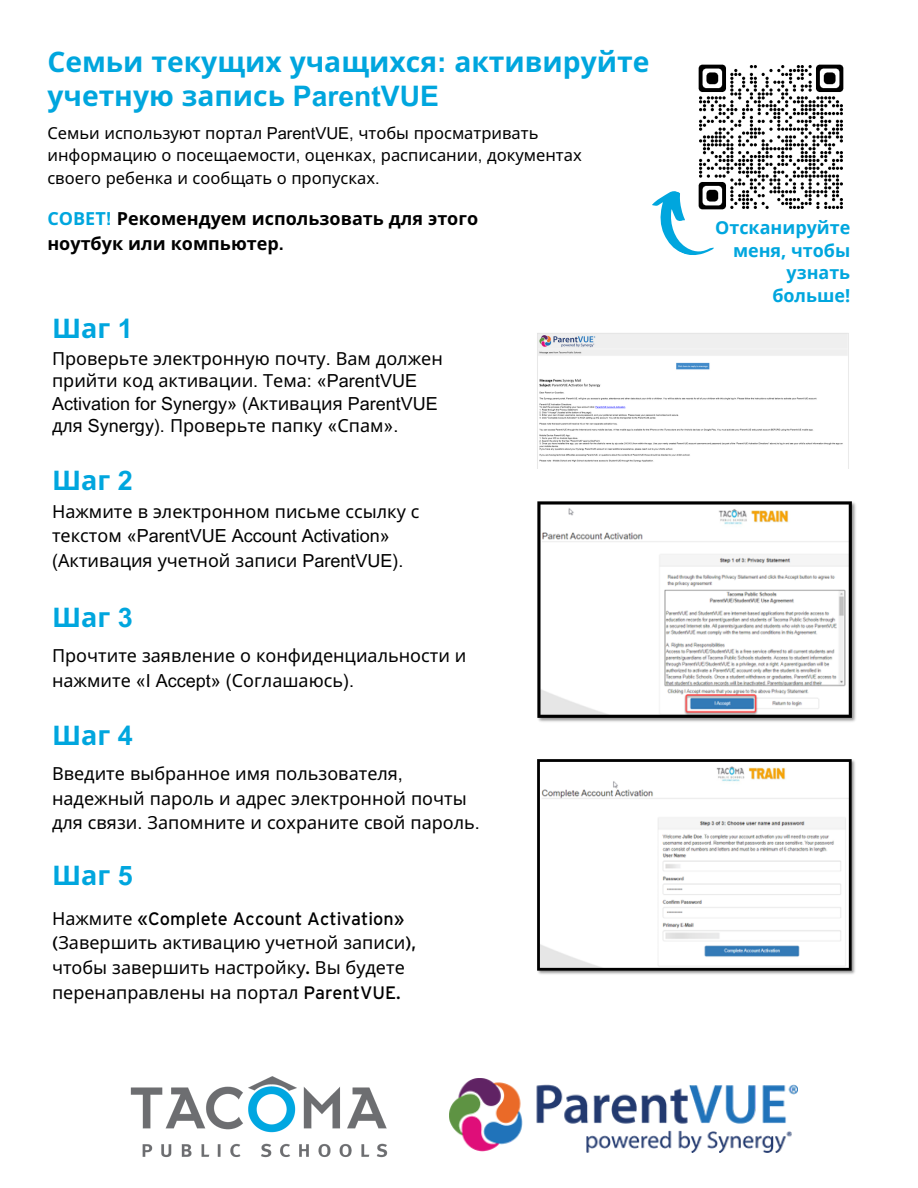
<style>
.page{position:relative;width:918px;height:1188px;background:#fff}
.page>*{position:absolute;margin:0;border:0;box-sizing:border-box;transform-origin:0 0}
.t1{font:700 28.2px/33.8px "Noto Sans";color:#00a6de}
.t2{font:700 27px "Noto Sans";color:#00a6de}
.t3{font:18px/24.8px "Noto Sans";color:#000}
.t4{font:700 18px/24.8px "Noto Sans";color:#000}
.t5{font:700 18px/22.5px "Open Sans";color:#00a6de;text-align:right}
.t6{font:16.5px/22.5px "Noto Sans";color:#000}
.s1{font-family:"Arial MT Pro"}
.s2{color:#00a6de}
.s3{font-family:"Arial MT Pro";color:#00a6de}
.s4{font-family:"Interstate"}
</style>
<div class="page">
<img style="left:537px;top:501px;width:319px;height:221px">
<img style="left:537px;top:759px;width:318px;height:215px">
<img style="left:537px;top:333px;width:312px;height:136px">
<img style="left:698px;top:64px;width:146px;height:145px">
<img style="left:450px;top:1078px;width:348px;height:75px">
<img style="left:130px;top:1076px;width:258px;height:82px">
<svg style="left:652px;top:185px;width:77px;height:70px"></svg>
<p class="t1" style="left:47px;top:44px;width:604px">Семьи текущих учащихся<span class="s1">:</span> активируйте учетную запись <span class="s1">ParentVUE</span></p>
<p class="t6" style="left:47px;top:121px;width:536px">Семьи используют портал <span class="s1">ParentVUE,</span> чтобы просматривать информацию о посещаемости<span class="s1">,</span> оценках<span class="s1">,</span> расписании<span class="s1">,</span> документах своего ребенка и сообщать о пропусках<span class="s1">.</span></p>
<p class="t4" style="left:47px;top:206px;width:432px"><span class="s2">СОВЕТ</span><span class="s3">!</span> Рекомендуем использовать для этого ноутбук или компьютер<span class="s1">.</span></p>
<p class="t5" style="left:715px;top:216px;width:137px">Отсканируйте меня, чтобы узнать больше!</p>
<p class="t2" style="left:52px;top:309px;width:82px">Шаг <span class="s1">1</span></p>
<p class="t3" style="left:52px;top:347px;width:392px;line-height:22.5px">Проверьте электронную почту<span class="s1">.</span> Вам должен прийти код активации<span class="s1">.</span> Тема<span class="s1">: «ParentVUE Activation for Synergy» (</span>Активация <span class="s1">ParentVUE </span>для <span class="s1">Synergy).</span> Проверьте папку <span class="s1">«</span>Спам<span class="s1">».</span></p>
<p class="t2" style="left:52px;top:461px;width:82px">Шаг <span class="s1">2</span></p>
<p class="t3" style="left:52px;top:498px;width:369px">Нажмите в электронном письме ссылку с текстом <span class="s1">«ParentVUE Account Activation» (</span>Активация учетной записи <span class="s1">ParentVUE).</span></p>
<p class="t2" style="left:52px;top:599px;width:82px">Шаг <span class="s1">3</span></p>
<p class="t3" style="left:52px;top:643px;width:416px">Прочтите заявление о конфиденциальности и нажмите <span class="s1">«I Accept» (</span>Соглашаюсь<span class="s1">).</span></p>
<p class="t2" style="left:52px;top:716px;width:82px">Шаг <span class="s1">4</span></p>
<p class="t3" style="left:52px;top:760px;width:429px">Введите выбранное имя пользователя<span class="s1">, </span>надежный пароль и адрес электронной почты для связи<span class="s1">.</span> Запомните и сохраните свой пароль<span class="s1">.</span></p>
<p class="t2" style="left:52px;top:856px;width:82px">Шаг <span class="s1">5</span></p>
<p class="t3" style="left:52px;top:905px;width:366px">Нажмите <span class="s4">«Complete Account Activation» (</span>Завершить активацию учетной записи<span class="s4">), </span>чтобы завершить настройку<span class="s4">.</span> Вы будете перенаправлены на портал <span class="s4">ParentVUE.</span></p>
</div>
